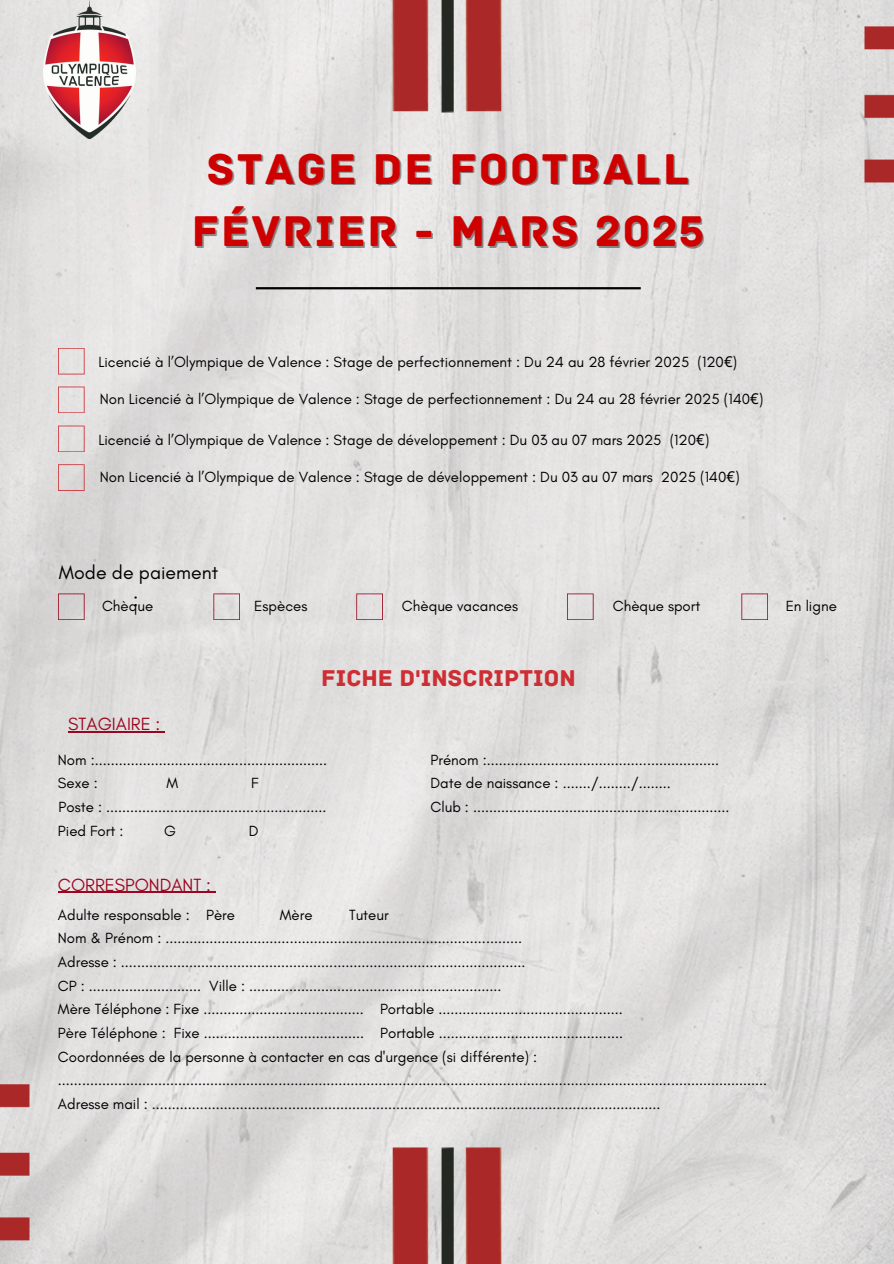
<style>
.page{position:relative;width:894px;height:1264px;background:#fff}
.page>*{position:absolute;margin:0;border:0;box-sizing:border-box;transform-origin:0 0}
.t1{font:45.3px "Archive";letter-spacing:.045em;color:#ce0100}
.t2{font:24px "Archive";color:#cc2e33}
.t3{font:19.5px "Glacial Indifference";color:#000}
.t4{font:18px "Glacial Indifference";color:#9b0720}
.t5{font:15px "Glacial Indifference";color:#000}
.s1{font-family:"Noto Sans"}
</style>
<div class="page">
<img style="left:0;top:0;width:893px;height:1263px">
<img style="left:43px;top:0;width:93px;height:138px">
<hr style="left:256px;top:287px;width:384px;height:2px;background:#000">
<svg style="left:58px;top:348px;width:27px;height:26px"></svg>
<svg style="left:58px;top:386px;width:27px;height:27px"></svg>
<svg style="left:58px;top:425px;width:27px;height:27px"></svg>
<svg style="left:58px;top:464px;width:27px;height:27px"></svg>
<svg style="left:58px;top:593px;width:27px;height:27px"></svg>
<svg style="left:213px;top:593px;width:27px;height:27px"></svg>
<svg style="left:356px;top:593px;width:27px;height:27px"></svg>
<svg style="left:566px;top:593px;width:27px;height:27px"></svg>
<svg style="left:741px;top:593px;width:26px;height:27px"></svg>
<hr style="left:68px;top:731px;width:92px;height:1px;background:#9b0720">
<hr style="left:58px;top:891px;width:153px;height:1px;background:#9b0720">
<p class="t1" style="left:207px;top:142px;width:483px">STAGE DE FOOTBALL</p>
<h1 class="t1" style="left:192px;top:205px;width:514px">FÉVRIER - MARS 2025</h1>
<p class="t5" style="left:98px;top:352px;width:640px">Licencié à l’Olympique de Valence : Stage de perfectionnement : Du 24 au 28 février 2025 (120<span class="s1">€</span>)</p>
<p class="t5" style="left:100px;top:390px;width:665px">Non Licencié à l’Olympique de Valence : Stage de perfectionnement : Du 24 au 28 février 2025 (140<span class="s1">€</span>)</p>
<p class="t5" style="left:98px;top:430px;width:612px">Licencié à l’Olympique de Valence : Stage de développement : Du 03 au 07 mars 2025 (120<span class="s1">€</span>)</p>
<p class="t5" style="left:100px;top:468px;width:641px">Non Licencié à l’Olympique de Valence : Stage de développement : Du 03 au 07 mars 2025 (140<span class="s1">€</span>)</p>
<p class="t3" style="left:59px;top:560px;width:161px">Mode de paiement</p>
<h4 class="t5" style="left:102px;top:597px;width:53px">Chèque</h4>
<p class="t3" style="left:133px;top:587px;width:7px">:</p>
<p class="t5" style="left:254px;top:597px;width:55px">Espèces</p>
<p class="t5" style="left:402px;top:597px;width:118px">Chèque vacances</p>
<p class="t5" style="left:612px;top:597px;width:89px">Chèque sport</p>
<p class="t5" style="left:785px;top:597px;width:53px">En ligne</p>
<h2 class="t4" style="left:68px;top:713px;width:94px">STAGIAIRE :</h2>
<p class="t2" style="left:321px;top:664px;width:256px">FICHE D'INSCRIPTION</p>
<p class="t5" style="left:58px;top:750px;width:270px">Nom :..........................................................</p>
<p class="t5" style="left:58px;top:774px;width:41px">Sexe :</p>
<p class="t5" style="left:166px;top:774px;width:13px">M</p>
<p class="t5" style="left:251px;top:774px;width:9px">F</p>
<p class="t5" style="left:59px;top:797px;width:269px">Poste : .......................................................</p>
<p class="t5" style="left:58px;top:821px;width:67px">Pied Fort :</p>
<p class="t5" style="left:164px;top:821px;width:13px">G</p>
<p class="t5" style="left:249px;top:821px;width:11px">D</p>
<p class="t4" style="left:58px;top:873px;width:154px">CORRESPONDANT :</p>
<h3 class="t5" style="left:430px;top:750px;width:290px">Prénom :..........................................................</h3>
<p class="t5" style="left:430px;top:774px;width:242px">Date de naissance : ......./......../........</p>
<p class="t5" style="left:430px;top:797px;width:300px">Club : ................................................................</p>
<p class="t5" style="left:58px;top:905px;width:179px">Adulte responsable : Père</p>
<p class="t5" style="left:280px;top:905px;width:34px">Mère</p>
<p class="t5" style="left:349px;top:905px;width:41px">Tuteur</p>
<h3 class="t5" style="left:58px;top:929px;width:465px">Nom &amp; Prénom : .........................................................................................</h3>
<p class="t5" style="left:58px;top:952px;width:469px">Adresse : .....................................................................................................</p>
<p class="t5" style="left:58px;top:976px;width:445px">CP : ............................ Ville : ...............................................................</p>
<p class="t5" style="left:58px;top:1000px;width:566px">Mère Téléphone : Fixe ........................................ Portable ..............................................</p>
<p class="t5" style="left:58px;top:1023px;width:566px">Père Téléphone : Fixe ........................................ Portable ..............................................</p>
<p class="t5" style="left:58px;top:1047px;width:480px">Coordonnées de la personne à contacter en cas d'urgence (si différente) :</p>
<p class="t5" style="left:58px;top:1070px;width:710px">.................................................................................................................................................................................</p>
<p class="t5" style="left:58px;top:1094px;width:604px">Adresse mail : ...............................................................................................................................</p>
</div>
